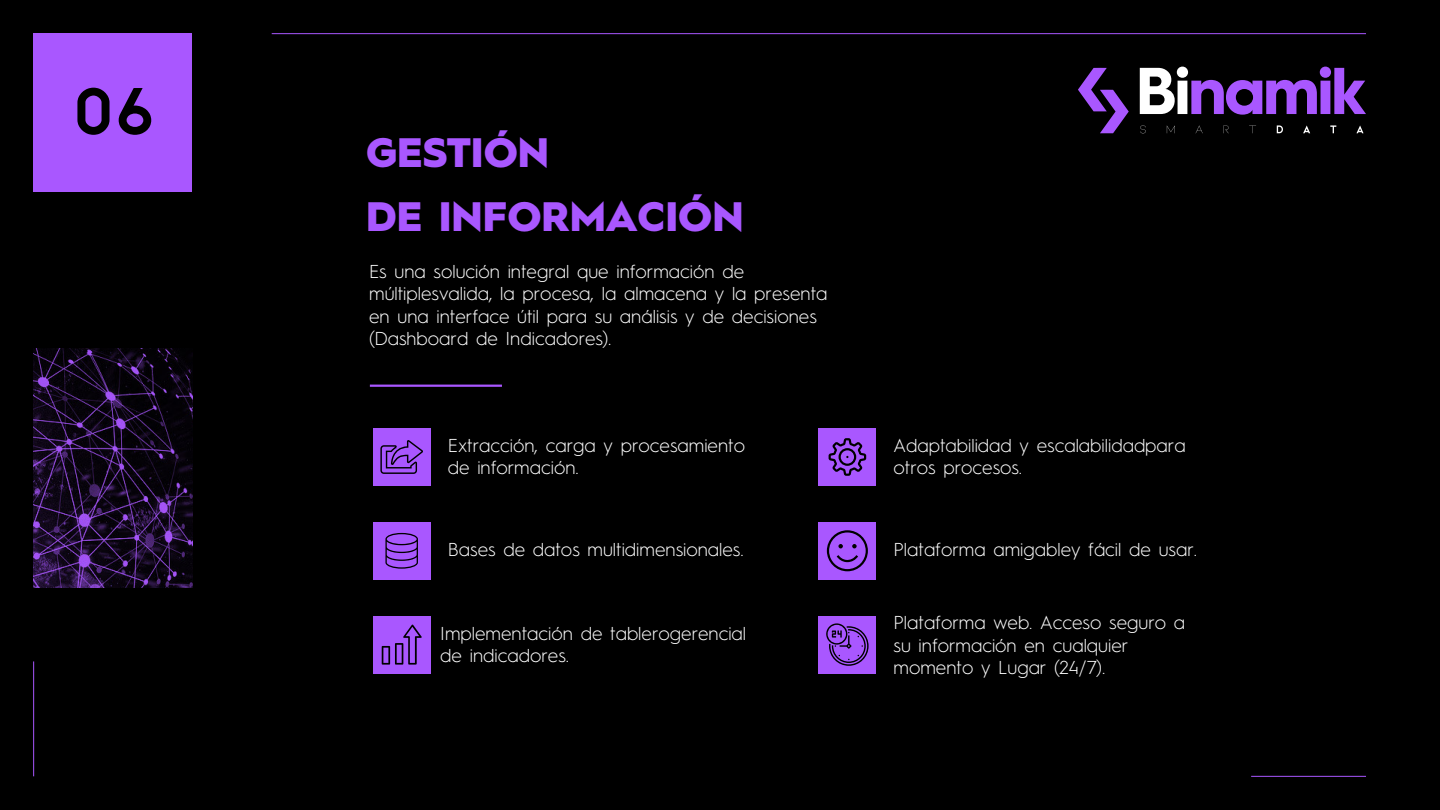
<style>
.page{position:relative;width:1440px;height:810px;background:#000}
.page>*{position:absolute;margin:0;border:0;box-sizing:border-box;transform-origin:0 0}
.t1{font:700 70.5px "Kiona";color:#000}
.t2{font:900 41.25px/63.8px "Hurme Geometric Sans 1";color:#a957ff}
.t3{font:300 18.75px/22.5px "Hurme Geometric Sans 1";color:#fff}
</style>
<div class="page">
<div style="left:34px;top:34px;width:158px;height:158px;background:#a957ff"></div>
<hr style="left:272px;top:33px;width:1094px;height:1px;background:#a957ff">
<hr style="left:1251px;top:776px;width:115px;height:1px;background:#a957ff">
<hr style="left:33px;top:661px;width:1px;height:115px;background:#a957ff">
<hr style="left:370px;top:385px;width:132px;height:2px;background:#a957ff">
<div style="left:373px;top:428px;width:58px;height:58px;background:#a957ff"></div>
<svg style="left:380px;top:440px;width:43px;height:34px"></svg>
<div style="left:819px;top:428px;width:57px;height:58px;background:#a957ff"></div>
<svg style="left:829px;top:438px;width:37px;height:38px"></svg>
<div style="left:373px;top:522px;width:58px;height:58px;background:#a957ff"></div>
<svg style="left:385px;top:533px;width:33px;height:36px"></svg>
<div style="left:819px;top:522px;width:57px;height:58px;background:#a957ff"></div>
<svg style="left:827px;top:530px;width:41px;height:41px"></svg>
<div style="left:373px;top:616px;width:58px;height:57px;background:#a957ff"></div>
<svg style="left:382px;top:624px;width:40px;height:41px"></svg>
<div style="left:819px;top:616px;width:57px;height:57px;background:#a957ff"></div>
<svg style="left:826px;top:623px;width:43px;height:43px"></svg>
<svg style="left:1078px;top:68px;width:51px;height:65px"></svg>
<svg style="left:1140px;top:67px;width:226px;height:48px"></svg>
<svg style="left:1140px;top:125px;width:6px;height:8px"></svg>
<svg style="left:1167px;top:125px;width:8px;height:8px"></svg>
<svg style="left:1196px;top:125px;width:7px;height:8px"></svg>
<svg style="left:1223px;top:126px;width:6px;height:7px"></svg>
<svg style="left:1277px;top:125px;width:6px;height:8px"></svg>
<svg style="left:1303px;top:125px;width:7px;height:8px"></svg>
<svg style="left:1330px;top:125px;width:6px;height:8px"></svg>
<svg style="left:1356px;top:125px;width:8px;height:8px"></svg>
<img style="left:34px;top:348px;width:158px;height:239px">
<h1 class="t1" style="left:72px;top:69px;width:84px">06</h1>
<h2 class="t2" style="left:366px;top:119px;width:379px">GESTIÓN<br>DE INFORMACIÓN</h2>
<p class="t3" style="left:369px;top:259px;width:460px">Es una solución integral que información de múltiplesvalida, la procesa, la almacena y la presenta en una interface útil para su análisis y de decisiones (Dashboard de Indicadores).</p>
<p class="t3" style="left:448px;top:433px;width:299px">Extracción, carga y procesamiento de información.</p>
<p class="t3" style="left:894px;top:433px;width:294px">Adaptabilidad y escalabilidadpara otros procesos.</p>
<p class="t3" style="left:448px;top:537px;width:297px">Bases de datos multidimensionales.</p>
<p class="t3" style="left:894px;top:537px;width:305px">Plataforma amigabley fácil de usar.</p>
<p class="t3" style="left:440px;top:621px;width:307px">Implementación de tablerogerencial de indicadores.</p>
<p class="t3" style="left:894px;top:611px;width:293px">Plataforma web. Acceso seguro a su información en cualquier momento y Lugar (24/7).</p>
</div>
